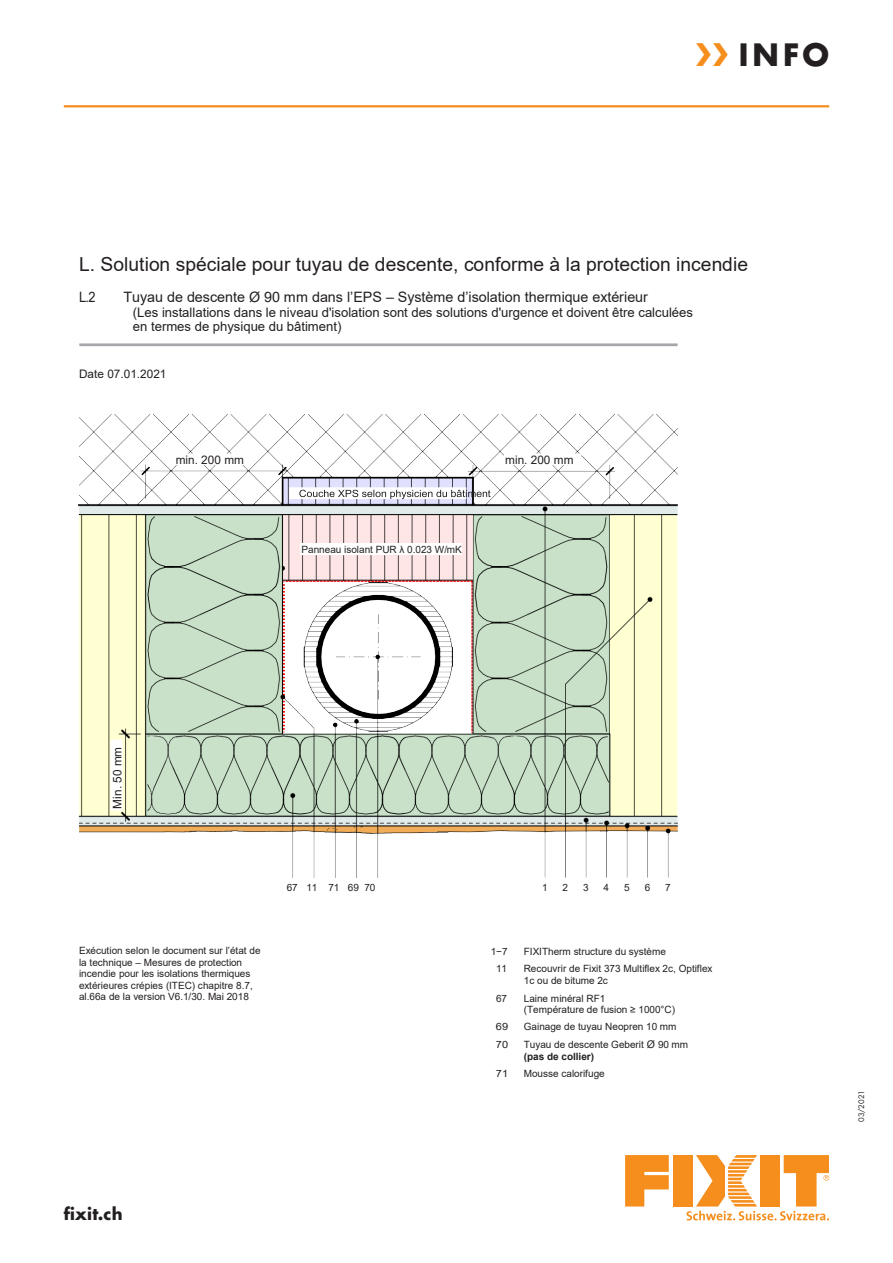
<style>
.page{position:relative;width:893px;height:1263px;background:#fff}
.page>*{position:absolute;margin:0;border:0;box-sizing:border-box;transform-origin:0 0}
.t1{font:700 30px "Futura Std";color:#231f20}
.t2{font:19.2px "Arial";color:#231f20}
.t3{font:700 16.5px "Futura Std";color:#231f20}
.t4{font:14.4px "Arial";letter-spacing:-.005em;color:#231f20}
.t5{font:14.4px "Arial";letter-spacing:-.005em;color:#231f20;scale:.89 1}
.t6{font:13.2px/14.2px "Arial";color:#231f20}
.t7{font:11.85px "Arial";color:#231f20}
.t8{font:10.05px/11.4px "Arial";letter-spacing:-.005em;color:#231f20}
.t9{font:10.05px "Arial";letter-spacing:-.005em;color:#231f20;scale:1.1 1}
.Inseratenummer{font:7.5px "Futura Std";letter-spacing:.01em;color:#231f20}
.s1{color:#f68e1e}
.s2{font-size:10.65px}
.s3{font-weight:700}
</style>
<div class="page">
<hr style="left:64px;top:105px;width:765px;height:2px;background:#f68e1e">
<svg style="left:625px;top:1155px;width:44px;height:51px"></svg>
<div style="left:673px;top:1155px;width:20px;height:51px;background:#f68e1e"></div>
<svg style="left:686px;top:1155px;width:143px;height:65px"></svg>
<hr style="left:79px;top:343px;width:599px;height:3px;background:#a5a6aa">
<img style="left:78px;top:415px;width:600px;height:462px">
<img style="left:176px;top:454px;width:75px;height:13px">
<img style="left:505px;top:454px;width:76px;height:13px">
<img style="left:299px;top:488px;width:194px;height:11px">
<svg style="left:299px;top:490px;width:191px;height:9px"></svg>
<img style="left:300px;top:543px;width:194px;height:13px">
<div style="left:300px;top:544px;width:162px;height:11px;background:#fff"></div>
<h1 class="t1" style="left:695px;top:34px;width:135px"><span class="s1">❯❯</span> INFO</h1>
<p class="t2" style="left:79px;top:251px;width:670px">L. Solution spéciale pour tuyau de descente, conforme à la protection incendie</p>
<p class="t5" style="left:79px;top:287px;width:20px">L.2</p>
<p class="t4" style="left:123px;top:287px;width:526px">Tuyau de descente Ø 90 mm dans l’EPS – Système d’isolation thermique extérieur</p>
<p class="t6" style="left:133px;top:305px;width:562px">(Les installations dans le niveau d'isolation sont des solutions d'urgence et doivent être calculées en termes de physique du bâtiment)</p>
<p class="t7" style="left:79px;top:366px;width:89px">Date 07.01.2021</p>
<p class="t7" style="left:176px;top:452px;width:70px">min. 200 mm</p>
<p class="t7" style="left:505px;top:452px;width:70px">min. 200 mm</p>
<p class="t8" style="left:302px;top:544px;width:162px">Panneau isolant PUR λ 0.023 W/mK</p>
<p class="t7" style="left:109px;top:808px;width:63px;rotate:-90deg">Min. 50 mm</p>
<p class="t8" style="left:287px;top:882px;width:90px">67 11 71 69 70</p>
<p class="t8" style="left:542px;top:882px;width:7px">1</p>
<p class="t8" style="left:563px;top:882px;width:7px">2</p>
<p class="t8" style="left:583px;top:882px;width:7px">3</p>
<p class="t8" style="left:603px;top:882px;width:7px">4</p>
<p class="t8" style="left:624px;top:882px;width:7px">5</p>
<p class="t8" style="left:645px;top:882px;width:7px">6</p>
<p class="t8" style="left:665px;top:882px;width:7px">7</p>
<p class="t8" style="left:79px;top:945px;width:183px">Exécution selon le document sur l’état de la technique – Mesures de protection incendie pour les isolations thermiques extérieures crépies (ITEC) chapitre 8.7, al.66a de la version V6.1/30. Mai 2018</p>
<p class="t8" style="left:491px;top:946px;width:18px">1−7</p>
<p class="t8" style="left:524px;top:946px;width:144px">FIXITherm structure du système</p>
<p class="t8" style="left:496px;top:963px;width:13px">11</p>
<p class="t8" style="left:524px;top:962px;width:190px;line-height:12.5px">Recouvrir de Fixit 373 Multiflex 2c, Optiflex<br>1c ou de bitume 2c</p>
<p class="t8" style="left:496px;top:992px;width:13px">67</p>
<p class="t8" style="left:524px;top:992px;width:153px;line-height:11.9px">Laine minéral RF1<br>(Température de fusion ≥ 1000°C)</p>
<p class="t9" style="left:496px;top:1020px;width:13px">69</p>
<p class="t8" style="left:524px;top:1021px;width:154px">Gainage de tuyau Neopren 10 mm</p>
<p class="t9" style="left:496px;top:1037px;width:13px">70</p>
<p class="t8" style="left:524px;top:1038px;width:166px;line-height:12.1px">Tuyau de descente Geberit <span class="s2">Ø</span> 90 mm <span class="s3">(pas de collier)</span></p>
<p class="t9" style="left:496px;top:1067px;width:13px">71</p>
<p class="t8" style="left:524px;top:1068px;width:82px">Mousse calorifuge</p>
<h3 class="t3" style="left:64px;top:1203px;width:60px">fixit.ch</h3>
<p class="Inseratenummer" style="left:857px;top:1122px;width:33px;rotate:-90deg">03/2021</p>
</div>
